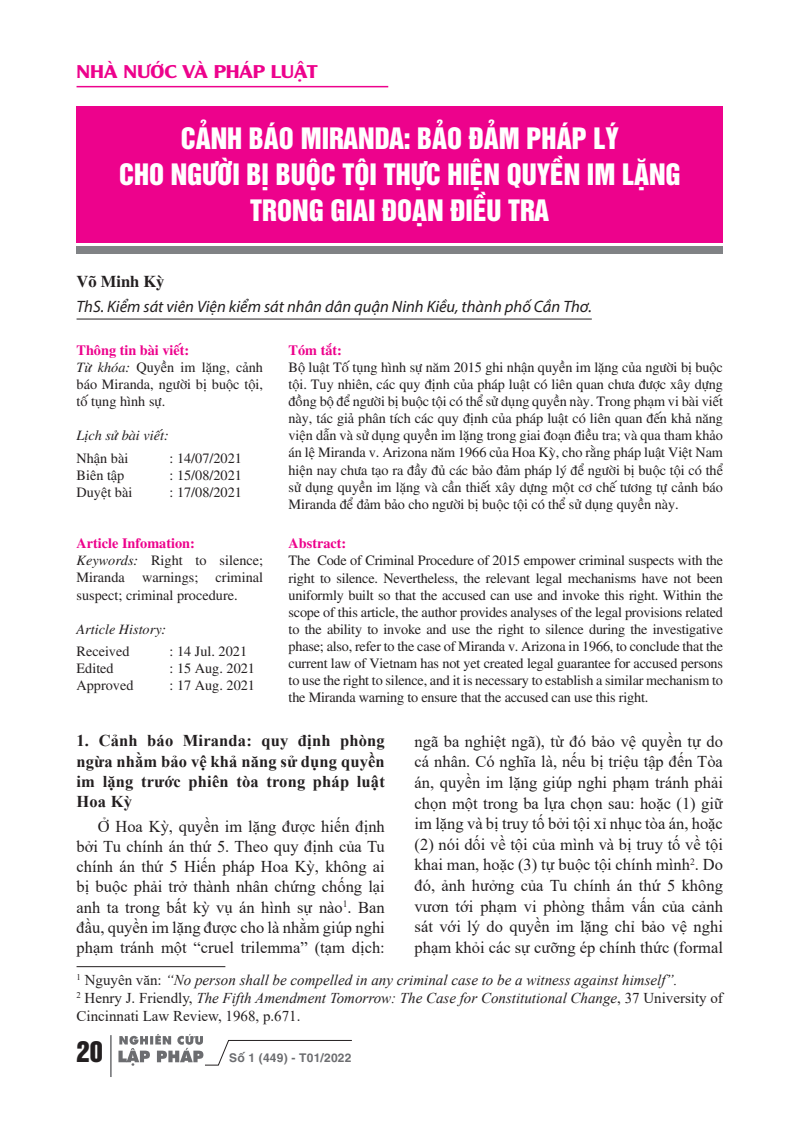
<style>
.page{position:relative;width:808px;height:1127px;background:#fff}
.page>*{position:absolute;margin:0;border:0;box-sizing:border-box;transform-origin:0 0}
.t1{font:27px/36.2px "UTM Helvet Ins";color:#fff;text-align:center}
.t2{font:26.25px "UTM Helvet Ins";color:#231f20}
.t3{font:17.85px "UTM Alexander";color:#ed028c;scale:1.19 1}
.t4{font:16.5px/20.7px "Times New Roman";color:#231f20;text-align:justify}
.t5{font:700 16.5px/20.2px "Times New Roman";letter-spacing:.01em;color:#231f20;text-align:justify}
.t6{font:italic 16.5px "Myriad Pro";color:#231f20}
.t7{font:700 16.5px "UTM Times";color:#231f20}
.t8{font:italic 15px/18px "Times New Roman";color:#231f20}
.t9{font:14.25px/17.1px "UTM Times";color:#231f20}
.t10{font:italic 14.25px "UTM Times";color:#231f20}
.t11{font:700 14.25px "UTM Times";color:#ed028c}
.t12{font:700 12px "UTM Helve";color:#6c6d70}
.s1{font-weight:700;color:#ed028c}
.s2{font-style:italic}
.s3{font-style:normal}
</style>
<div class="page">
<hr style="left:110px;top:1035px;width:2px;height:42px;background:#6c6d70">
<hr style="left:77px;top:86px;width:311px;height:1px;background:#ed028c">
<svg style="left:118px;top:1034px;width:234px;height:32px"></svg>
<hr style="left:77px;top:966px;width:148px;height:1px;background:#231f20">
<div style="left:77px;top:106px;width:646px;height:136px;background:#ed028c"></div>
<div style="left:77px;top:247px;width:646px;height:7px;background:#808285"></div>
<hr style="left:77px;top:319px;width:515px;height:1px;background:#231f20">
<p class="t3" style="left:77px;top:57px;width:204px">NHÀ NƯỚC VÀ PHÁP LUẬT</p>
<h1 class="t1" style="left:119px;top:118px;width:563px">CẢNH BÁO MIRANDA: BẢO ĐẢM PHÁP LÝ<br>CHO NGƯỜI BỊ BUỘC TỘI THỰC HIỆN QUYỀN IM LẶNG<br>TRONG GIAI ĐOẠN ĐIỀU TRA</h1>
<p class="t7" style="left:77px;top:269px;width:90px">Võ Minh Kỳ</p>
<p class="t6" style="left:77px;top:296px;width:517px">ThS. Kiểm sát viên Viện kiểm sát nhân dân quận Ninh Kiều, thành phố Cần Thơ.</p>
<p class="t9" style="left:77px;top:340px;width:188px"><span class="s1">Thông tin bài viết:<br></span><span class="s2">Từ khóa:</span> Quyền im lặng, cảnh báo Miranda, người bị buộc tội, tố tụng hình sự.</p>
<p class="t10" style="left:77px;top:425px;width:94px">Lịch sử bài viết:</p>
<p class="t11" style="left:289px;top:339px;width:55px">Tóm tắt:</p>
<p class="t9" style="left:289px;top:357px;width:436px;text-align:justify">Bộ luật Tố tụng hình sự năm 2015 ghi nhận quyền im lặng của người bị buộc tội. Tuy nhiên, các quy định của pháp luật có liên quan chưa được xây dựng đồng bộ để người bị buộc tội có thể sử dụng quyền này. Trong phạm vi bài viết này, tác giả phân tích các quy định của pháp luật có liên quan đến khả năng viện dẫn và sử dụng quyền im lặng trong giai đoạn điều tra; và qua tham khảo án lệ Miranda v. Arizona năm 1966 của Hoa Kỳ, cho rằng pháp luật Việt Nam hiện nay chưa tạo ra đầy đủ các bảo đảm pháp lý để người bị buộc tội có thể sử dụng quyền im lặng và cần thiết xây dựng một cơ chế tương tự cảnh báo Miranda để đảm bảo cho người bị buộc tội có thể sử dụng quyền này.</p>
<p class="t9" style="left:77px;top:448px;width:57px">Nhận bài<br>Biên tập<br>Duyệt bài</p>
<p class="t9" style="left:170px;top:448px;width:74px;text-align:justify">: 14/07/2021 : 15/08/2021 : 17/08/2021</p>
<p class="t9" style="left:77px;top:534px;width:188px"><span class="s1">Article Infomation:<br></span><span class="s2">Keywords:</span> Right to silence;<br>Miranda warnings; criminal suspect; criminal procedure.</p>
<p class="t10" style="left:77px;top:619px;width:91px">Article History:</p>
<p class="t11" style="left:289px;top:533px;width:59px">Abstract:</p>
<p class="t9" style="left:289px;top:551px;width:436px;text-align:justify">The Code of Criminal Procedure of 2015 empower criminal suspects with the right to silence. Nevertheless, the relevant legal mechanisms have not been uniformly built so that the accused can use and invoke this right. Within the scope of this article, the author provides analyses of the legal provisions related to the ability to invoke and use the right to silence during the investigative phase; also, refer to the case of Miranda v. Arizona in 1966, to conclude that the current law of Vietnam has not yet created legal guarantee for accused persons to use the right to silence, and it is necessary to establish a similar mechanism to the Miranda warning to ensure that the accused can use this right.</p>
<p class="t9" style="left:77px;top:642px;width:58px">Received<br>Edited<br>Approved</p>
<p class="t9" style="left:170px;top:642px;width:87px">: 14 Jul. 2021<br>: 15 Aug. 2021 : 17 Aug. 2021</p>
<p class="t4" style="left:415px;top:730px;width:310px">ngã ba nghiệt ngã), từ đó bảo vệ quyền tự do cá nhân. Có nghĩa là, nếu bị triệu tập đến Tòa án, quyền im lặng giúp nghi phạm tránh phải chọn một trong ba lựa chọn sau: hoặc (1) giữ im lặng và bị truy tố bởi tội xỉ nhục tòa án, hoặc (2) nói dối về tội của mình và bị truy tố về tội khai man, hoặc (3) tự buộc tội chính mình<sup>2</sup>. Do đó, ảnh hưởng của Tu chính án thứ 5 không vươn tới phạm vi phòng thẩm vấn của cảnh sát với lý do quyền im lặng chỉ bảo vệ nghi phạm khỏi các sự cưỡng ép chính thức (formal</p>
<p class="t5" style="left:77px;top:730px;width:310px">1. Cảnh báo Miranda: quy định phòng ngừa nhằm bảo vệ khả năng sử dụng quyền im lặng trước phiên tòa trong pháp luật Hoa Kỳ</p>
<p class="t4" style="left:77px;top:815px;width:310px;line-height:20.2px;text-indent:21px">Ở Hoa Kỳ, quyền im lặng được hiến định bởi Tu chính án thứ 5. Theo quy định của Tu chính án thứ 5 Hiến pháp Hoa Kỳ, không ai bị buộc phải trở thành nhân chứng chống lại anh ta trong bất kỳ vụ án hình sự nào<sup>1</sup>. Ban đầu, quyền im lặng được cho là nhằm giúp nghi phạm tránh một “cruel trilemma” (tạm dịch:</p>
<p class="t8" style="left:77px;top:970px;width:648px"><sup>1</sup> <span class="s3">Nguyên văn:</span> “No person shall be compelled in any criminal case to be a witness against himself”.<br><sup>2</sup> <span class="s3">Henry J. Friendly,</span> The Fifth Amendment Tomorrow: The Case for Constitutional Change<span class="s3">, 37 University of<br>Cincinnati Law Review, 1968, p.671.</span></p>
<h2 class="t2" style="left:77px;top:1030px;width:28px">20</h2>
<p class="t12" style="left:229px;top:1048px;width:124px">Số 1 (449) - T01/2022</p>
</div>
